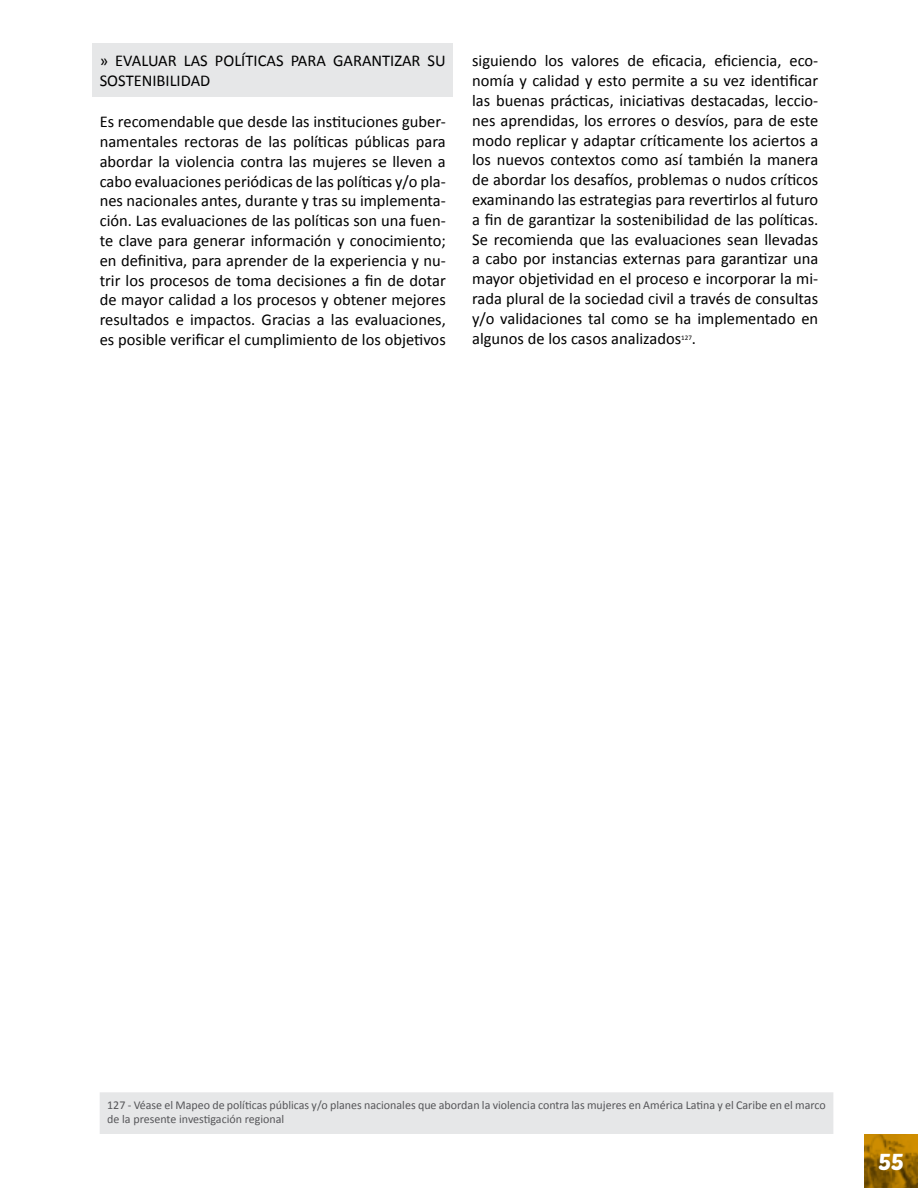
<style>
.page{position:relative;width:918px;height:1188px;background:#fff}
.page>*{position:absolute;margin:0;border:0;box-sizing:border-box;transform-origin:0 0}
.t1{font:22.5px "Poetsen One";color:#fff}
.t2{font:16.5px/19.8px "Calibri";color:#000;text-align:justify}
.t3{font:12px/14.4px "Calibri";color:#565659}
.t4{font:7.05px "Calibri";color:#000}
</style>
<div class="page">
<svg style="left:864px;top:1134px;width:54px;height:54px;background:#a06d00"></svg>
<div style="left:92px;top:43px;width:360px;height:54px;background:#e6e7e8"></div>
<div style="left:103px;top:1096px;width:727px;height:34px;background:#e6e7e8"></div>
<div style="left:100px;top:1092px;width:733px;height:42px;border:8px solid #e6e7e8"></div>
<p class="t2" style="left:100px;top:51px;width:348px">» EVALUAR LAS POLÍTICAS PARA GARANTIZAR SU<br>SOSTENIBILIDAD</p>
<p class="t2" style="left:100px;top:112px;width:348px">Es recomendable que desde las instituciones guber&shy;namentales rectoras de las políticas públicas para abordar la violencia contra las mujeres se lleven a cabo evaluaciones periódicas de las políticas y/o pla&shy;nes nacionales antes, durante y tras su implementa&shy;ción. Las evaluaciones de las políticas son una fuen&shy;te clave para generar información y conocimiento; en definitiva, para aprender de la experiencia y nu&shy;trir los procesos de toma decisiones a fin de dotar de mayor calidad a los procesos y obtener mejores resultados e impactos. Gracias a las evaluaciones, es posible verificar el cumplimiento de los objetivos</p>
<p class="t2" style="left:472px;top:51px;width:348px">siguiendo los valores de eficacia, eficiencia, eco&shy;nomía y calidad y esto permite a su vez identificar las buenas prácticas, iniciativas destacadas, leccio&shy;nes aprendidas, los errores o desvíos, para de este modo replicar y adaptar críticamente los aciertos a los nuevos contextos como así también la manera de abordar los desafíos, problemas o nudos críticos examinando las estrategias para revertirlos al futuro a fin de garantizar la sostenibilidad de las políticas.<br>Se recomienda que las evaluaciones sean llevadas a cabo por instancias externas para garantizar una mayor objetividad en el proceso e incorporar la mi&shy;rada plural de la sociedad civil a través de consultas y/o validaciones tal como se ha implementado en algunos de los casos analizados</p>
<p class="t4" style="left:681px;top:333px;width:12px">127</p>
<p class="t2" style="left:692px;top:328px;width:6px">.</p>
<p class="t3" style="left:107px;top:1098px;width:720px">127 - Véase el Mapeo de políticas públicas y/o planes nacionales que abordan la violencia contra las mujeres en América Latina y el Caribe en el marco de la presente investigación regional</p>
<h1 class="t1" style="left:878px;top:1148px;width:27px">55</h1>
</div>
